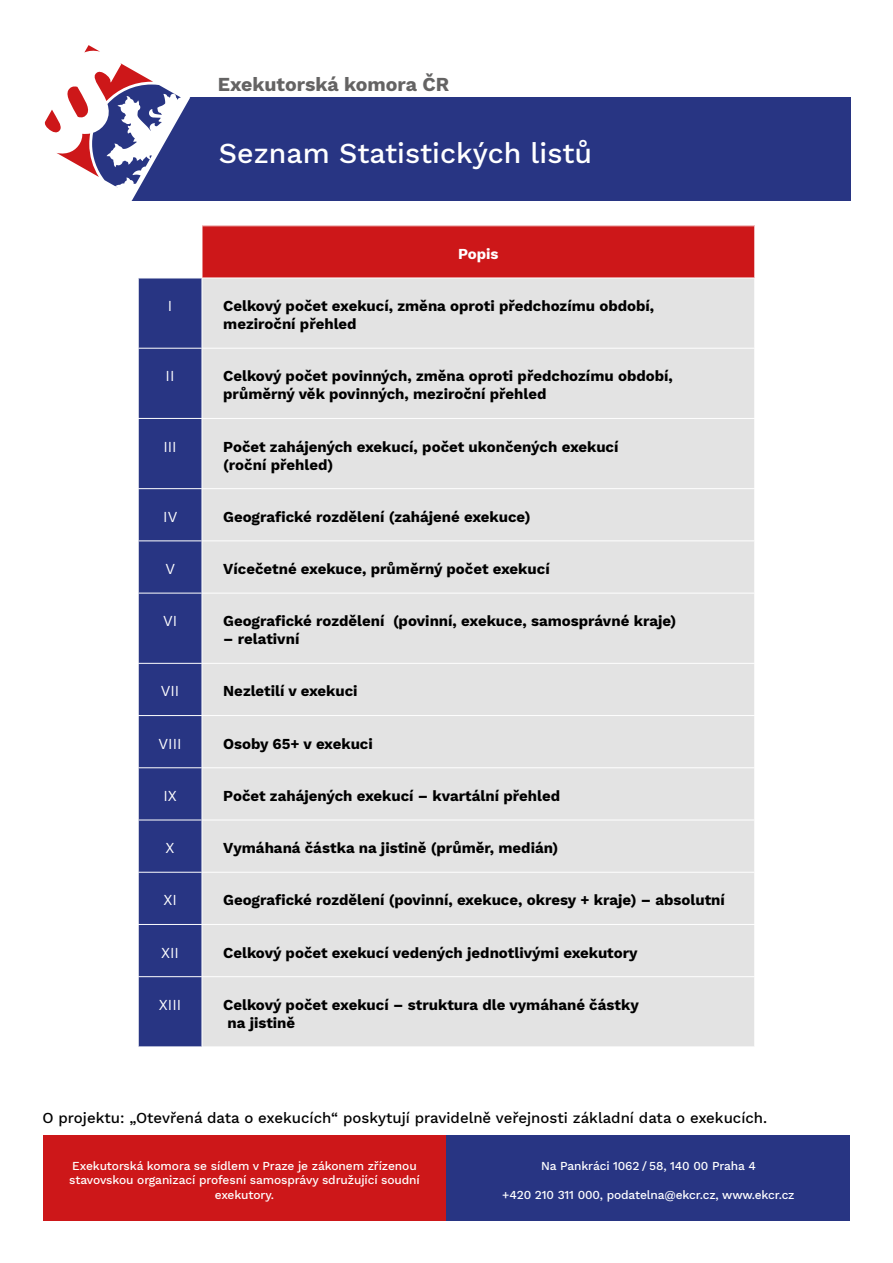
<style>
.page{position:relative;width:893px;height:1263px;background:#fff}
.page>*{position:absolute;margin:0;border:0;box-sizing:border-box;transform-origin:0 0}
.t1{font:500 28.5px "Work Sans";color:#fff}
.t2{font:700 19.5px "Work Sans";color:#646363}
.t3{font:700 15px/18px "Work Sans";color:#000}
.t4{font:500 15px "Work Sans";color:#000}
.t5{font:15px "Work Sans";color:#fff}
.t6{font:700 15px "Work Sans";color:#fff}
.t7{font:500 12px/14.4px "Work Sans";letter-spacing:-.01em;color:#fff;text-align:center}
</style>
<div class="page">
<div style="left:131px;top:98px;width:719px;height:103px;background:#283583"></div>
<svg style="left:44px;top:45px;width:146px;height:156px"></svg>
<div style="left:43px;top:1135px;width:403px;height:85px;background:#cd1719"></div>
<div style="left:446px;top:1135px;width:404px;height:85px;background:#283583"></div>
<div style="left:202px;top:226px;width:553px;height:52px;background:#cd1719"></div>
<div style="left:139px;top:279px;width:63px;height:767px;background:#283583"></div>
<div style="left:203px;top:279px;width:551px;height:767px;background:#e3e3e3"></div>
<hr style="left:202px;top:226px;width:1px;height:52px;background:#fff">
<hr style="left:754px;top:226px;width:1px;height:52px;background:#fff">
<hr style="left:138px;top:348px;width:64px;height:1px;background:#fff">
<hr style="left:202px;top:348px;width:553px;height:1px;background:#fff">
<hr style="left:138px;top:418px;width:64px;height:1px;background:#fff">
<hr style="left:202px;top:418px;width:553px;height:1px;background:#fff">
<hr style="left:138px;top:488px;width:64px;height:1px;background:#fff">
<hr style="left:202px;top:488px;width:553px;height:1px;background:#fff">
<hr style="left:138px;top:540px;width:64px;height:1px;background:#fff">
<hr style="left:202px;top:540px;width:553px;height:1px;background:#fff">
<hr style="left:138px;top:593px;width:64px;height:1px;background:#fff">
<hr style="left:202px;top:593px;width:553px;height:1px;background:#fff">
<hr style="left:138px;top:663px;width:64px;height:1px;background:#fff">
<hr style="left:202px;top:663px;width:553px;height:1px;background:#fff">
<hr style="left:138px;top:715px;width:64px;height:1px;background:#fff">
<hr style="left:202px;top:715px;width:553px;height:1px;background:#fff">
<hr style="left:138px;top:767px;width:64px;height:1px;background:#fff">
<hr style="left:202px;top:767px;width:553px;height:1px;background:#fff">
<hr style="left:138px;top:820px;width:64px;height:1px;background:#fff">
<hr style="left:202px;top:820px;width:553px;height:1px;background:#fff">
<hr style="left:138px;top:872px;width:64px;height:1px;background:#fff">
<hr style="left:202px;top:872px;width:553px;height:1px;background:#fff">
<hr style="left:138px;top:924px;width:64px;height:1px;background:#fff">
<hr style="left:202px;top:924px;width:553px;height:1px;background:#fff">
<hr style="left:138px;top:976px;width:64px;height:1px;background:#fff">
<hr style="left:202px;top:976px;width:553px;height:1px;background:#fff">
<p class="t2" style="left:218px;top:70px;width:233px">Exekutorská komora ČR</p>
<p class="t1" style="left:219px;top:131px;width:375px">Seznam Statistických listů</p>
<p class="t6" style="left:458px;top:242px;width:42px">Popis</p>
<p class="t5" style="left:168px;top:295px;width:6px">I</p>
<p class="t3" style="left:223px;top:296px;width:433px">Celkový počet exekucí, změna oproti předchozímu období, meziroční přehled</p>
<p class="t5" style="left:166px;top:365px;width:10px">II</p>
<p class="t3" style="left:223px;top:367px;width:451px">Celkový počet povinných, změna oproti předchozímu období, průměrný věk povinných, meziroční přehled</p>
<p class="t5" style="left:163px;top:435px;width:15px">III</p>
<p class="t3" style="left:223px;top:437px;width:397px">Počet zahájených exekucí, počet ukončených exekucí (roční přehled)</p>
<p class="t5" style="left:163px;top:505px;width:16px">IV</p>
<p class="t3" style="left:223px;top:507px;width:309px">Geografické rozdělení (zahájené exekuce)</p>
<p class="t5" style="left:165px;top:557px;width:11px">V</p>
<p class="t3" style="left:223px;top:559px;width:328px">Vícečetné exekuce, průměrný počet exekucí</p>
<p class="t5" style="left:163px;top:610px;width:16px">VI</p>
<p class="t3" style="left:223px;top:611px;width:455px">Geografické rozdělení (povinní, exekuce, samosprávné kraje)</p>
<p class="t3" style="left:223px;top:629px;width:78px">– relativní</p>
<p class="t5" style="left:161px;top:680px;width:20px">VII</p>
<p class="t3" style="left:223px;top:682px;width:136px">Nezletilí v exekuci</p>
<p class="t5" style="left:159px;top:732px;width:25px">VIII</p>
<p class="t3" style="left:223px;top:734px;width:151px">Osoby 65+ v exekuci</p>
<p class="t5" style="left:163px;top:784px;width:15px">IX</p>
<p class="t3" style="left:223px;top:786px;width:338px">Počet zahájených exekucí – kvartální přehled</p>
<p class="t5" style="left:166px;top:836px;width:11px">X</p>
<p class="t3" style="left:223px;top:838px;width:337px">Vymáhaná částka na jistině (průměr, medián)</p>
<p class="t5" style="left:163px;top:889px;width:15px">XI</p>
<p class="t3" style="left:223px;top:891px;width:503px">Geografické rozdělení (povinní, exekuce, okresy + kraje) – absolutní</p>
<p class="t5" style="left:161px;top:941px;width:19px">XII</p>
<p class="t3" style="left:223px;top:943px;width:416px">Celkový počet exekucí vedených jednotlivými exekutory</p>
<p class="t5" style="left:159px;top:993px;width:24px">XIII</p>
<p class="t3" style="left:223px;top:995px;width:417px">Celkový počet exekucí – struktura dle vymáhané částky na jistině</p>
<p class="t4" style="left:43px;top:1106px;width:726px">O projektu: „Otevřená data o exekucích“ poskytují pravidelně veřejnosti základní data o exekucích.</p>
<p class="t7" style="left:69px;top:1158px;width:352px">Exekutorská komora se sídlem v Praze je zákonem zřízenou stavovskou organizací profesní samosprávy sdružující soudní exekutory.</p>
<p class="t7" style="left:541px;top:1158px;width:216px">Na Pankráci 1062 / 58, 140 00 Praha 4</p>
<p class="t7" style="left:502px;top:1187px;width:294px">+420 210 311 000, podatelna@ekcr.cz, www.ekcr.cz</p>
</div>
